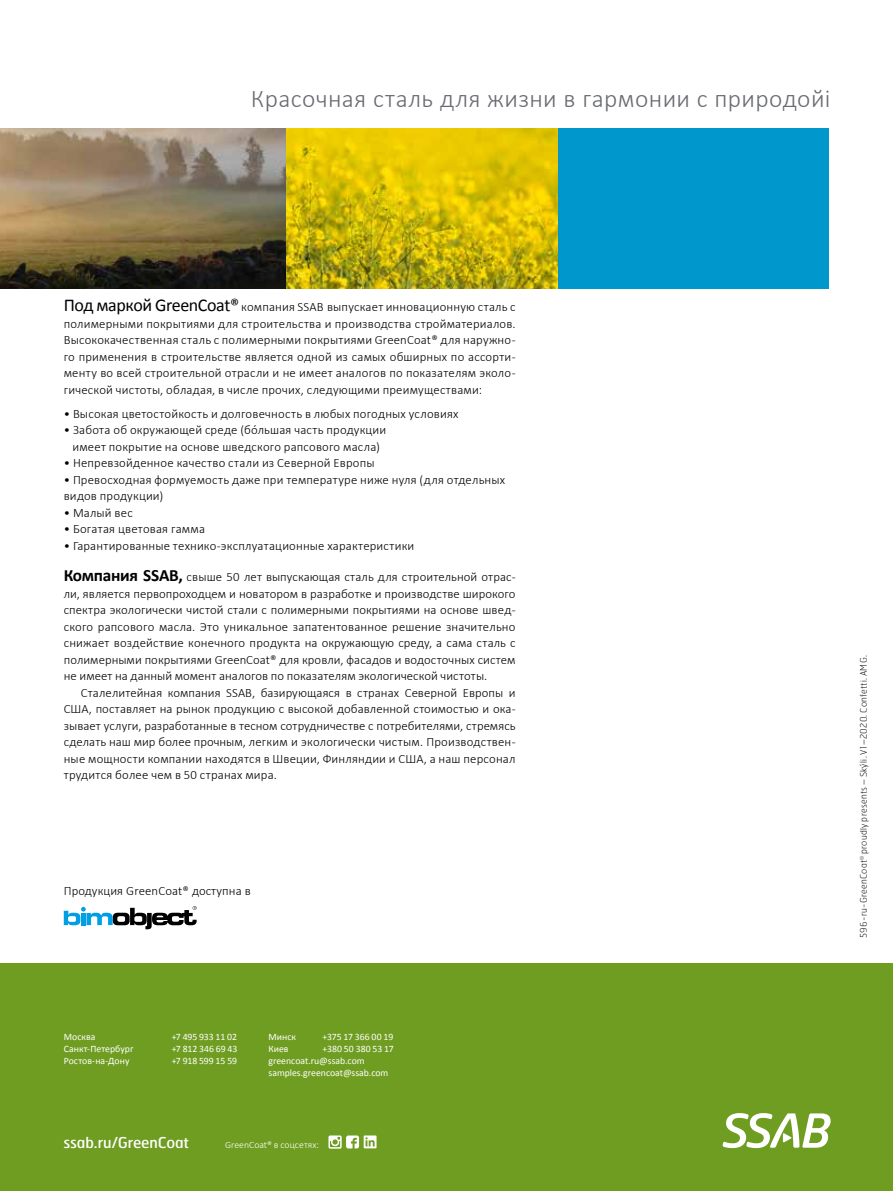
<style>
.page{position:relative;width:893px;height:1191px;background:#fff}
.page>*{position:absolute;margin:0;border:0;box-sizing:border-box;transform-origin:0 0}
.t1{font:300 25.5px "Calibri";letter-spacing:.015em;color:#696b72}
.t2{font:15px "Hermes FB";letter-spacing:-.01em;color:#fff}
.t3{font:300 12.75px/16.5px "Calibri";letter-spacing:.015em;color:#000;text-align:justify}
.t4{font:9.75px/12px "Calibri";color:#fff}
.t5{font:300 9.75px "Calibri";letter-spacing:.005em;color:#fff}
.t6{font:100 9px "Hermes FB";letter-spacing:.03em;color:#000}
.s1{font-weight:400;font-size:18px}
.s2{font-weight:700;font-size:17.25px}
</style>
<div class="page">
<img style="left:0;top:128px;width:557px;height:160px">
<div style="left:557px;top:128px;width:272px;height:160px;background:#0097cd"></div>
<div style="left:0;top:963px;width:893px;height:228px;background:#6f9d21"></div>
<svg style="left:723px;top:1113px;width:108px;height:35px"></svg>
<svg style="left:328px;top:1135px;width:48px;height:13px"></svg>
<svg style="left:64px;top:906px;width:133px;height:23px"></svg>
<h1 class="t1" style="left:251px;top:83px;width:581px">Красочная сталь для жизни в гармонии с природойi</h1>
<p class="t3" style="left:64px;top:298px;width:453px"><span class="s1">Под маркой GreenCoat®</span> компания SSAB выпускает инновационную сталь с полимерными покрытиями для строительства и производства стройматериалов.<br>Высококачественная сталь с полимерными покрытиями GreenCoat® для наружно&shy;го применения в строительстве является одной из самых обширных по ассорти&shy;менту во всей строительной отрасли и не имеет аналогов по показателям эколо&shy;гической чистоты, обладая, в числе прочих, следующими преимуществами:</p>
<p class="t3" style="left:64px;top:405px;width:396px">• Высокая цветостойкость и долговечность в любых погодных условиях</p>
<p class="t3" style="left:64px;top:421px;width:324px;text-align:center">• Забота об окружающей среде (бóльшая часть продукции имеет покрытие на основе шведского рапсового масла)</p>
<p class="t3" style="left:64px;top:454px;width:312px">• Непревзойденное качество стали из Северной Европы</p>
<p class="t3" style="left:64px;top:471px;width:443px">• Превосходная формуемость даже при температуре ниже нуля (для отдельных видов продукции)</p>
<p class="t3" style="left:64px;top:504px;width:71px">• Малый вес</p>
<p class="t3" style="left:64px;top:520px;width:143px">• Богатая цветовая гамма</p>
<p class="t3" style="left:64px;top:537px;width:352px">• Гарантированные технико-эксплуатационные характеристики</p>
<p class="t3" style="left:64px;top:568px;width:453px"><span class="s2">Компания SSAB,</span> свыше 50 лет выпускающая сталь для строительной отрас&shy;ли, является первопроходцем и новатором в разработке и производстве широкого спектра экологически чистой стали с полимерными покрытиями на основе швед&shy;ского рапсового масла. Это уникальное запатентованное решение значительно снижает воздействие конечного продукта на окружающую среду, а сама сталь с полимерными покрытиями GreenCoat® для кровли, фасадов и водосточных систем не имеет на данный момент аналогов по показателям экологической чистоты.</p>
<p class="t3" style="left:64px;top:684px;width:453px;text-indent:17px">Сталелитейная компания SSAB, базирующаяся в странах Северной Европы и США, поставляет на рынок продукцию с высокой добавленной стоимостью и ока&shy;зывает услуги, разработанные в тесном сотрудничестве с потребителями, стремясь сделать наш мир более прочным, легким и экологически чистым. Производствен&shy;ные мощности компании находятся в Швеции, Финляндии и США, а наш персонал трудится более чем в 50 странах мира.</p>
<p class="t3" style="left:64px;top:881px;width:189px">Продукция GreenCoat® доступна в</p>
<p class="t4" style="left:64px;top:1030px;width:33px">Москва</p>
<p class="t4" style="left:172px;top:1030px;width:67px">+7 495 933 11 02</p>
<p class="t4" style="left:64px;top:1042px;width:71px">Санкт-Петербург</p>
<p class="t4" style="left:172px;top:1042px;width:67px">+7 812 346 69 43</p>
<p class="t4" style="left:64px;top:1054px;width:67px">Ростов-на-Дону</p>
<p class="t4" style="left:172px;top:1054px;width:67px">+7 918 599 15 59</p>
<p class="t4" style="left:269px;top:1030px;width:29px">Минск</p>
<p class="t4" style="left:323px;top:1030px;width:72px">+375 17 366 00 19</p>
<p class="t4" style="left:269px;top:1042px;width:22px">Киев</p>
<p class="t4" style="left:269px;top:1042px;width:127px;text-indent:54px">+380 50 380 53 17 greencoat.ru@ssab.com samples.greencoat@ssab.com</p>
<p class="t2" style="left:63px;top:1132px;width:127px">ssab.ru/GreenCoat</p>
<p class="t5" style="left:225px;top:1138px;width:96px">GreenCoat® в соцсетях:</p>
<p class="t6" style="left:858px;top:938px;width:284px;rotate:-90deg">596-ru-GreenCoat<sup>®</sup> proudly presents – Skýli. V1–2020. Confetti. AMG.</p>
</div>
